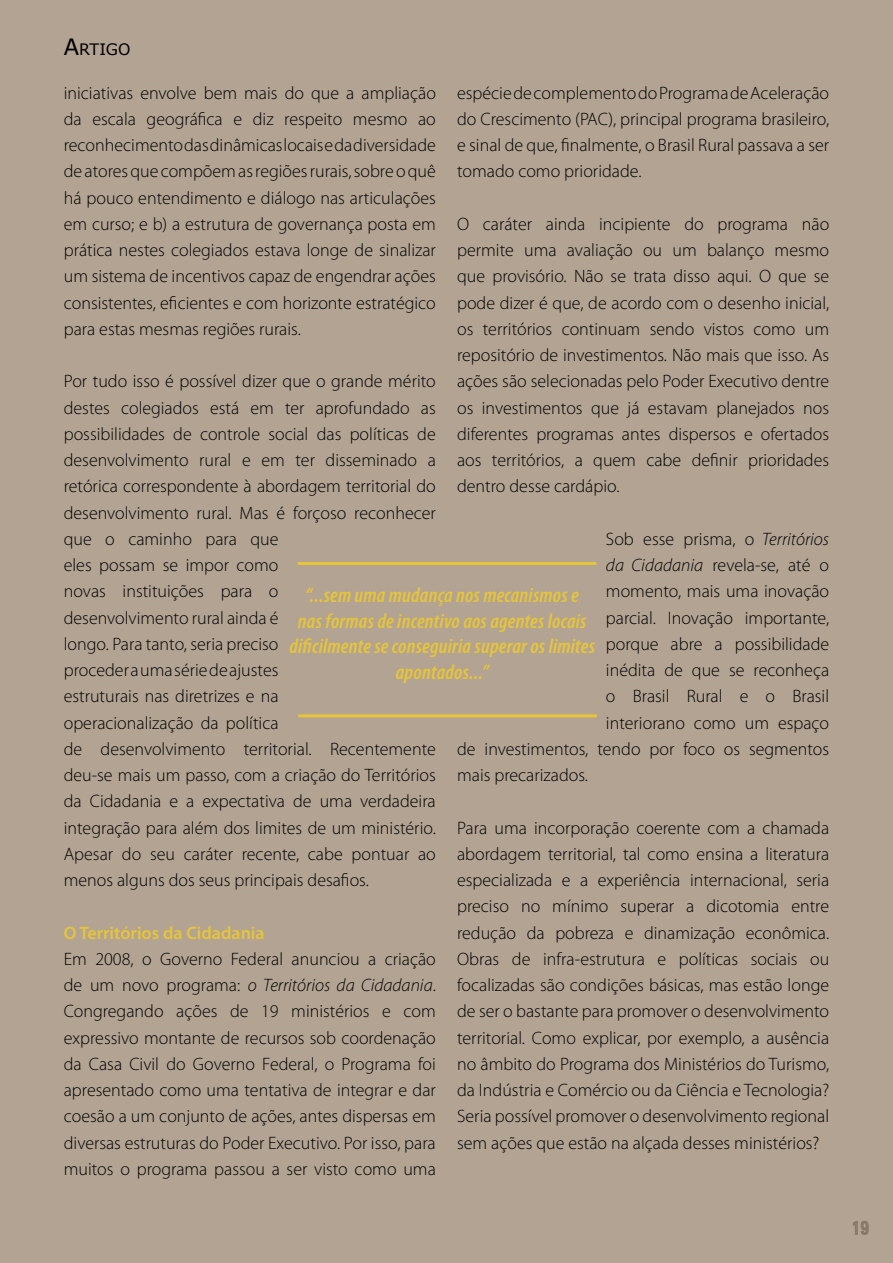
<style>
.page{position:relative;width:893px;height:1263px;background:#b2a393}
.page>*{position:absolute;margin:0;border:0;box-sizing:border-box;transform-origin:0 0}
.t1{font:italic 600 condensed 21px/25.5px "Myriad Pro";letter-spacing:.01em;color:#e7c539;text-align:center}
.t2{font:300 18px/26.2px "Myriad Pro";color:#000;text-align:justify}
.t3{font:600 18px "Myriad Pro";color:#e7c539}
.t4{font:15.75px "Verdana";color:#000}
.s1{font-size:22.5px}
.s2{font-style:italic}
</style>
<div class="page">
<hr style="left:298px;top:562px;width:298px;height:3px;background:#e7c539">
<hr style="left:298px;top:714px;width:299px;height:3px;background:#e7c539">
<p class="t4" style="left:64px;top:40px;width:68px"><span class="s1">A</span>rtigo</p>
<p class="t2" style="left:64px;top:79px;width:374px">iniciativas envolve bem mais do que a ampliação da escala geográfica e diz respeito mesmo ao reconhecimento das dinâmicas locais e da diversidade de atores que compõem as regiões rurais, sobre o quê há pouco entendimento e diálogo nas articulações em curso; e b) a estrutura de governança posta em prática nestes colegiados estava longe de sinalizar um sistema de incentivos capaz de engendrar ações consistentes, eficientes e com horizonte estratégico para estas mesmas regiões rurais.</p>
<p class="t2" style="left:64px;top:368px;width:374px;text-align:left">Por tudo isso é possível dizer que o grande mérito destes colegiados está em ter aprofundado as possibilidades de controle social das políticas de desenvolvimento rural e em ter disseminado a retórica correspondente à abordagem territorial do desenvolvimento rural. Mas é forçoso reconhecer que o caminho para que<br>eles possam se impor como<br>novas instituições para o<br>desenvolvimento rural ainda é<br>longo. Para tanto, seria preciso<br>proceder a uma série de ajustes<br>estruturais nas diretrizes e na<br>operacionalização da política<br>de desenvolvimento territorial. Recentemente deu-se mais um passo, com a criação do Territórios da Cidadania e a expectativa de uma verdadeira integração para além dos limites de um ministério.<br>Apesar do seu caráter recente, cabe pontuar ao menos alguns dos seus principais desafios.</p>
<p class="t3" style="left:64px;top:921px;width:202px">O Territórios da Cidadania</p>
<p class="t2" style="left:64px;top:945px;width:374px">Em 2008, o Governo Federal anunciou a criação de um novo programa: <span class="s2">o Territórios da Cidadania</span>.<br>Congregando ações de 19 ministérios e com expressivo montante de recursos sob coordenação da Casa Civil do Governo Federal, o Programa foi apresentado como uma tentativa de integrar e dar coesão a um conjunto de ações, antes dispersas em diversas estruturas do Poder Executivo. Por isso, para muitos o programa passou a ser visto como uma</p>
<p class="t2" style="left:457px;top:79px;width:374px">espécie de complemento do Programa de Aceleração do Crescimento (PAC), principal programa brasileiro, e sinal de que, finalmente, o Brasil Rural passava a ser tomado como prioridade.</p>
<p class="t2" style="left:457px;top:210px;width:374px">O caráter ainda incipiente do programa não permite uma avaliação ou um balanço mesmo que provisório. Não se trata disso aqui. O que se pode dizer é que, de acordo com o desenho inicial, os territórios continuam sendo vistos como um repositório de investimentos. Não mais que isso. As ações são selecionadas pelo Poder Executivo dentre os investimentos que já estavam planejados nos diferentes programas antes dispersos e ofertados aos territórios, a quem cabe definir prioridades dentro desse cardápio.</p>
<p class="t2" style="left:606px;top:525px;width:225px">Sob esse prisma, o <span class="s2">Territórios</span></p>
<p class="t2" style="left:606px;top:552px;width:225px"><span class="s2">da Cidadania</span> revela-se, até o</p>
<p class="t2" style="left:606px;top:578px;width:225px">momento, mais uma inovação</p>
<p class="t2" style="left:606px;top:604px;width:225px">parcial. Inovação importante,</p>
<p class="t2" style="left:606px;top:630px;width:225px">porque abre a possibilidade</p>
<p class="t2" style="left:606px;top:657px;width:225px">inédita de que se reconheça</p>
<p class="t2" style="left:606px;top:683px;width:225px">o Brasil Rural e o Brasil</p>
<p class="t2" style="left:606px;top:709px;width:225px">interiorano como um espaço</p>
<p class="t2" style="left:457px;top:735px;width:374px">de investimentos, tendo por foco os segmentos</p>
<p class="t2" style="left:457px;top:762px;width:132px">mais precarizados.</p>
<p class="t2" style="left:457px;top:814px;width:374px">Para uma incorporação coerente com a chamada abordagem territorial, tal como ensina a literatura especializada e a experiência internacional, seria preciso no mínimo superar a dicotomia entre redução da pobreza e dinamização econômica.<br>Obras de infra-estrutura e políticas sociais ou focalizadas são condições básicas, mas estão longe de ser o bastante para promover o desenvolvimento territorial. Como explicar, por exemplo, a ausência no âmbito do Programa dos Ministérios do Turismo, da Indústria e Comércio ou da Ciência e Tecnologia?<br>Seria possível promover o desenvolvimento regional sem ações que estão na alçada desses ministérios?</p>
<p class="t1" style="left:289px;top:582px;width:307px">“...sem uma mudança nos mecanismos e<br>nas formas de incentivo aos agentes locais dificilmente se conseguiria superar os limites apontados...”</p>
</div>
